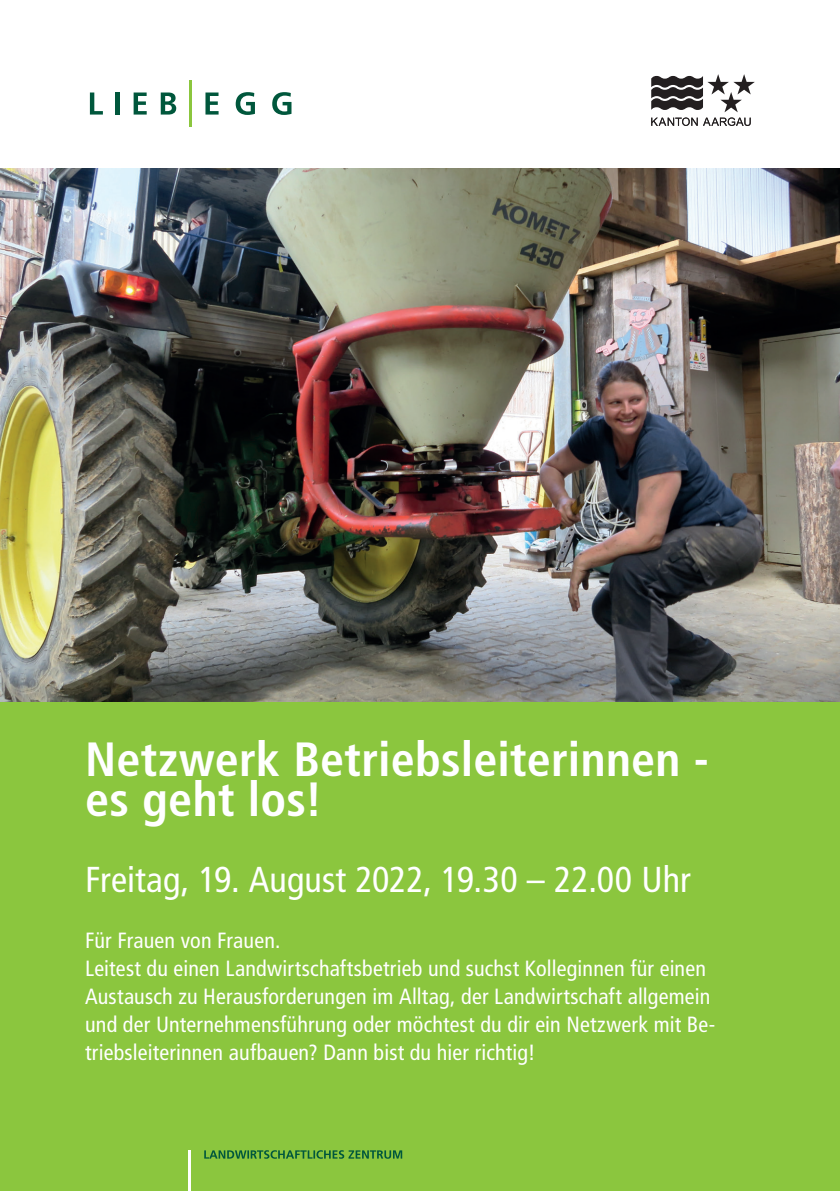
<style>
.page{position:relative;width:840px;height:1191px;background:#fff}
.page>*{position:absolute;margin:0;border:0;box-sizing:border-box;transform-origin:0 0}
.t1{font:700 condensed 48px/40px "Frutiger LT Std";letter-spacing:.005em;color:#fff}
.t2{font:condensed 36px "Frutiger LT Std";color:#fff}
.t3{font:condensed 22px/28px "Frutiger LT Std";letter-spacing:.01em;color:#fff}
</style>
<div class="page">
<div style="left:0;top:693px;width:839px;height:498px;background:#8bc63e"></div>
<svg style="left:90px;top:92px;width:13px;height:23px"></svg>
<hr style="left:115px;top:92px;width:4px;height:23px;background:#00573c">
<svg style="left:133px;top:92px;width:14px;height:23px"></svg>
<svg style="left:161px;top:92px;width:15px;height:23px"></svg>
<svg style="left:205px;top:92px;width:13px;height:23px"></svg>
<svg style="left:235px;top:92px;width:20px;height:23px"></svg>
<svg style="left:272px;top:92px;width:19px;height:23px"></svg>
<hr style="left:189px;top:80px;width:2px;height:47px;background:#8bc63e">
<svg style="left:651px;top:74px;width:103px;height:52px"></svg>
<svg style="left:204px;top:1150px;width:198px;height:8px"></svg>
<hr style="left:188px;top:1150px;width:2px;height:41px;background:#fff">
<img style="left:0;top:168px;width:839px;height:533px">
<h1 class="t1" style="left:85px;top:739px;width:625px">Netzwerk Betriebsleiterinnen - es geht los!</h1>
<h2 class="t2" style="left:85px;top:858px;width:607px">Freitag, 19. August 2022, 19.30 – 22.00 Uhr</h2>
<p class="t3" style="left:85px;top:926px;width:631px">Für Frauen von Frauen.<br>Leitest du einen Landwirtschaftsbetrieb und suchst Kolleginnen für einen Austausch zu Herausforderungen im Alltag, der Landwirtschaft allgemein und der Unternehmensführung oder möchtest du dir ein Netzwerk mit Be&shy;triebsleiterinnen aufbauen? Dann bist du hier richtig!</p>
</div>
